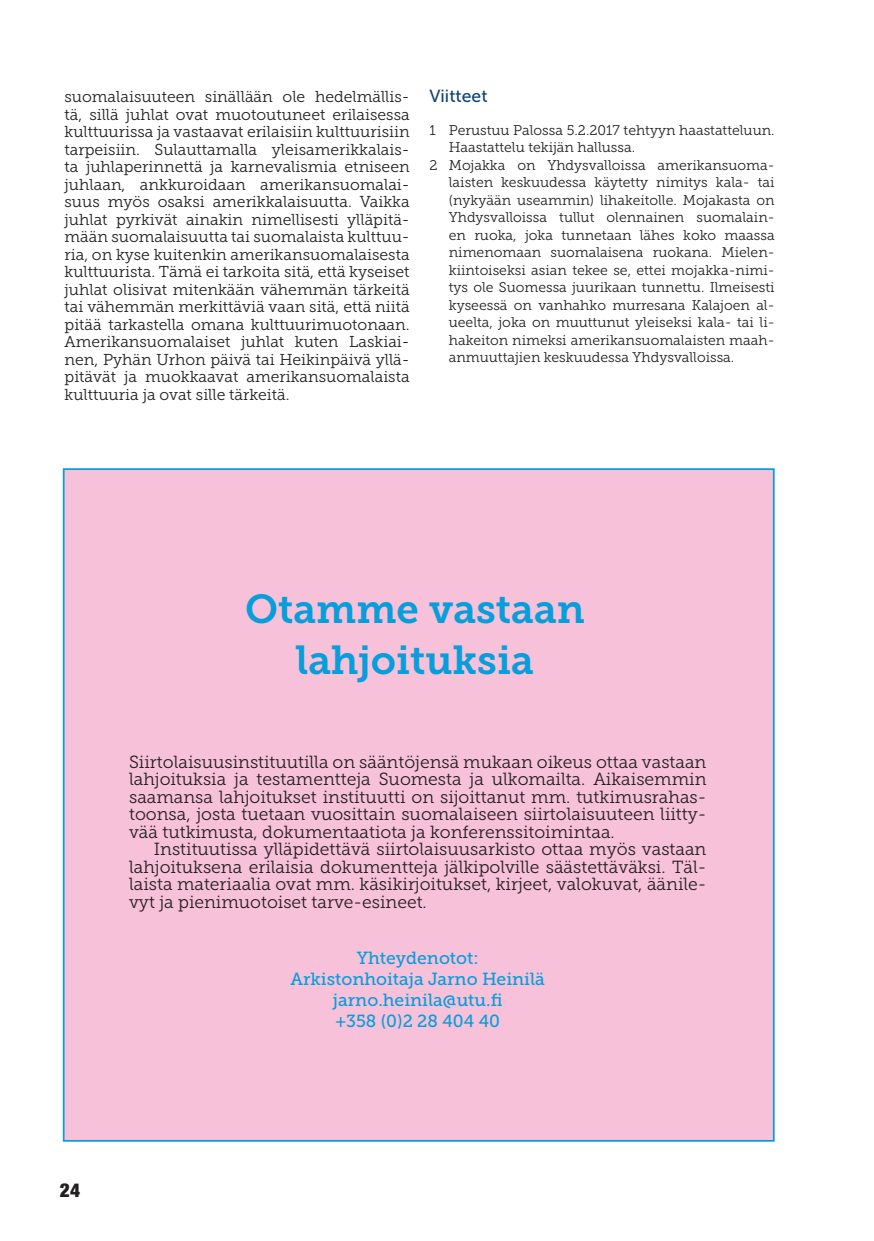
<style>
.page{position:relative;width:874px;height:1241px;background:#fff}
.page>*{position:absolute;margin:0;border:0;box-sizing:border-box;transform-origin:0 0}
.t1{font:40.25px/50.8px "Museo Slab 700";color:#069edb;text-align:center}
.t2{font:900 condensed 19.25px "Helvetica Neue LT Std";color:#231f20}
.t3{font:17.5px/17.5px "Museo Slab 300";color:#231f20;text-align:justify}
.t4{font:17.5px/21px "Museo Slab 500";color:#069edb;text-align:center}
.t5{font:17.5px "Museo Sans 500";color:#114474}
.t6{font:15.75px/17.5px "Museo Slab 300";color:#231f20;text-align:justify}
.t7{font:14px "Museo Slab 300";color:#231f20}
</style>
<div class="page">
<div style="left:63px;top:468px;width:711px;height:673px;background:#f7c1d9;border:2px solid #069edb"></div>
<p class="t6" style="left:64px;top:88px;width:346px">suomalaisuuteen sinällään ole hedelmällis&shy;tä, sillä juhlat ovat muotoutuneet erilaisessa kulttuurissa ja vastaavat erilaisiin kulttuurisiin tarpeisiin. Sulauttamalla yleisamerikkalais&shy;ta juhlaperinnettä ja karnevalismia etniseen juhlaan, ankkuroidaan amerikansuomalai&shy;suus myös osaksi amerikkalaisuutta. Vaikka juhlat pyrkivät ainakin nimellisesti ylläpitä&shy;mään suomalaisuutta tai suomalaista kulttuu&shy;ria, on kyse kuitenkin amerikansuomalaisesta kulttuurista. Tämä ei tarkoita sitä, että kyseiset juhlat olisivat mitenkään vähemmän tärkeitä tai vähemmän merkittäviä vaan sitä, että niitä pitää tarkastella omana kulttuurimuotonaan.<br>Amerikansuomalaiset juhlat kuten Laskiai&shy;nen, Pyhän Urhon päivä tai Heikinpäivä yllä&shy;pitävät ja muokkaavat amerikansuomalaista kulttuuria ja ovat sille tärkeitä.</p>
<p class="t5" style="left:429px;top:86px;width:59px">Viitteet</p>
<p class="t7" style="left:429px;top:122px;width:346px">1 Perustuu Palossa 5.2.2017 tehtyyn haastatteluun.</p>
<p class="t7" style="left:448px;top:140px;width:188px">Haastattelu tekijän hallussa.</p>
<p class="t7" style="left:429px;top:157px;width:346px">2 Mojakka on Yhdysvalloissa amerikansuoma-</p>
<p class="t7" style="left:448px;top:175px;width:327px">laisten keskuudessa käytetty nimitys kala- tai</p>
<p class="t7" style="left:448px;top:192px;width:327px">(nykyään useammin) lihakeitolle. Mojakasta on</p>
<p class="t7" style="left:448px;top:210px;width:327px">Yhdysvalloissa tullut olennainen suomalain-</p>
<p class="t7" style="left:448px;top:227px;width:327px">en ruoka, joka tunnetaan lähes koko maassa</p>
<p class="t7" style="left:448px;top:245px;width:327px">nimenomaan suomalaisena ruokana. Mielen-</p>
<p class="t7" style="left:448px;top:262px;width:327px">kiintoiseksi asian tekee se, ettei mojakka-nimi-</p>
<p class="t7" style="left:448px;top:280px;width:327px">tys ole Suomessa juurikaan tunnettu. Ilmeisesti</p>
<p class="t7" style="left:448px;top:297px;width:327px">kyseessä on vanhahko murresana Kalajoen al-</p>
<p class="t7" style="left:448px;top:315px;width:327px">ueelta, joka on muuttunut yleiseksi kala- tai li-</p>
<p class="t7" style="left:448px;top:332px;width:327px">hakeiton nimeksi amerikansuomalaisten maah-</p>
<p class="t7" style="left:448px;top:350px;width:287px">anmuuttajien keskuudessa Yhdysvalloissa.</p>
<h1 class="t1" style="left:245px;top:583px;width:341px">Otamme vastaan lahjoituksia</h1>
<p class="t3" style="left:129px;top:752px;width:578px">Siirtolaisuusinstituutilla on sääntöjensä mukaan oikeus ottaa vastaan lahjoituksia ja testamentteja Suomesta ja ulkomailta. Aikaisemmin saamansa lahjoitukset instituutti on sijoittanut mm. tutkimusrahas&shy;toonsa, josta tuetaan vuosittain suomalaiseen siirtolaisuuteen liitty&shy;vää tutkimusta, dokumentaatiota ja konferenssitoimintaa.</p>
<p class="t3" style="left:129px;top:840px;width:578px;text-indent:25px">Instituutissa ylläpidettävä siirtolaisuusarkisto ottaa myös vastaan lahjoituksena erilaisia dokumentteja jälkipolville säästettäväksi. Täl&shy;laista materiaalia ovat mm. käsikirjoitukset, kirjeet, valokuvat, äänile&shy;vyt ja pienimuotoiset tarve-esineet.</p>
<p class="t4" style="left:290px;top:947px;width:255px">Yhteydenotot:<br>Arkistonhoitaja Jarno Heinilä jarno.heinila@utu.fi<br>+358 (0)2 28 404 40</p>
<p class="t2" style="left:60px;top:1177px;width:22px">24</p>
</div>
